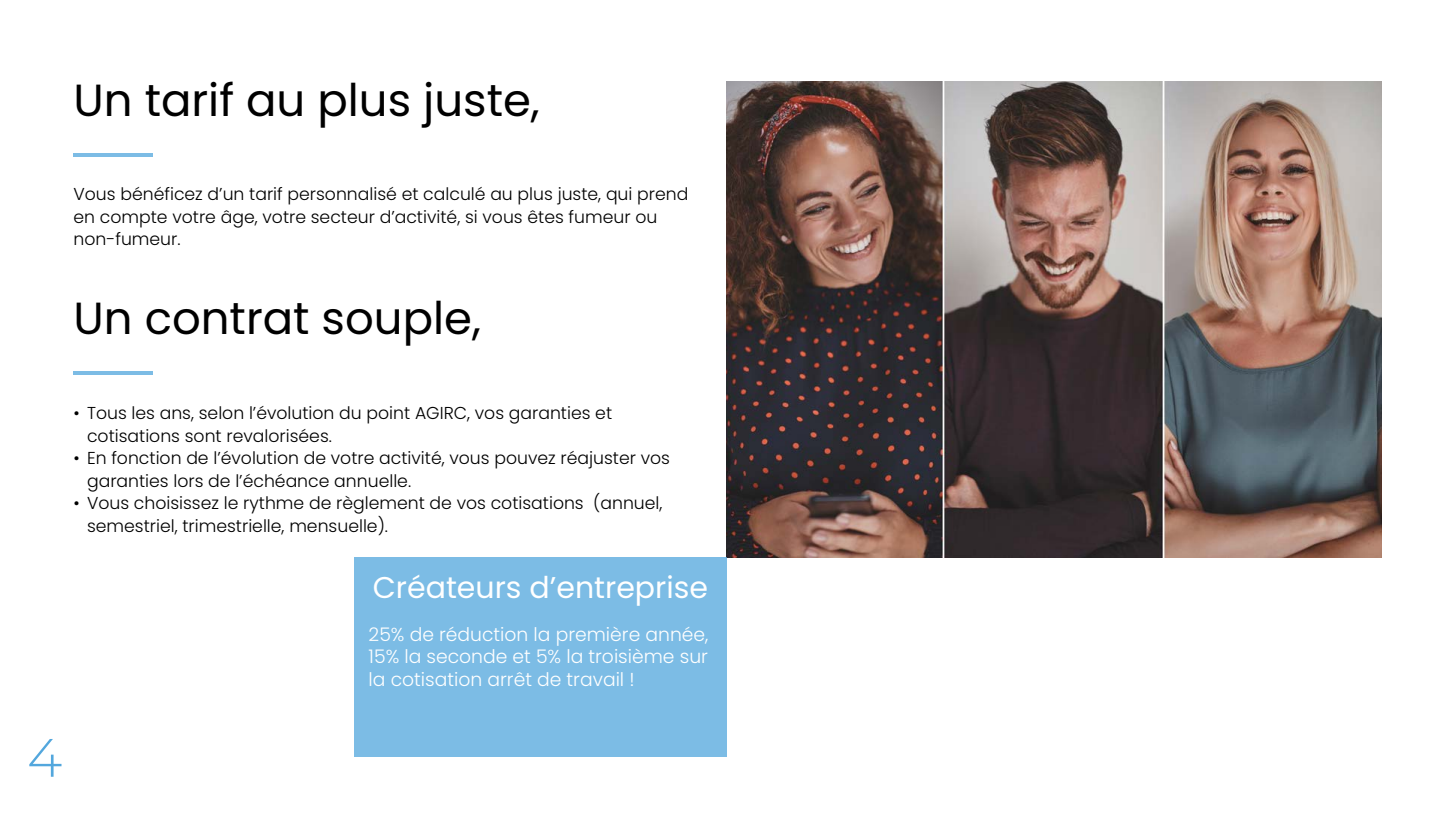
<style>
.page{position:relative;width:1455px;height:825px;background:#fff}
.page>*{position:absolute;margin:0;border:0;box-sizing:border-box;transform-origin:0 0}
.t1{font:300 54px "Montserrat";color:#53a7dd}
.t2{font:45px "Poppins";color:#000}
.t3{font:30px "Poppins";color:#fff}
.t4{font:300 18.75px/22.5px "Poppins";color:#fff;text-align:justify}
.t5{font:300 17.25px/22.5px "Poppins";color:#000}
</style>
<div class="page">
<img style="left:727px;top:82px;width:654px;height:476px">
<div style="left:354px;top:558px;width:373px;height:199px;background:#7cbce5"></div>
<hr style="left:74px;top:153px;width:79px;height:3px;background:#53a7dd">
<hr style="left:74px;top:372px;width:79px;height:3px;background:#53a7dd">
<h2 class="t2" style="left:74px;top:74px;width:468px">Un tarif au plus juste,</h2>
<p class="t5" style="left:74px;top:183px;width:616px">Vous bénéficez d’un tarif personnalisé et calculé au plus juste, qui prend en compte votre âge, votre secteur d’activité, si vous êtes fumeur ou non-fumeur.</p>
<h2 class="t2" style="left:74px;top:293px;width:409px">Un contrat souple,</h2>
<p class="t5" style="left:87px;top:402px;width:527px;text-indent:-14px">• Tous les ans, selon l’évolution du point AGIRC, vos garanties et cotisations sont revalorisées.</p>
<p class="t5" style="left:87px;top:447px;width:585px;text-indent:-14px">• En fonction de l’évolution de votre activité, vous pouvez réajuster vos garanties lors de l’échéance annuelle.</p>
<p class="t5" style="left:87px;top:492px;width:577px;text-indent:-14px">• Vous choisissez le rythme de règlement de vos cotisations (annuel, semestriel, trimestrielle, mensuelle).</p>
<h3 class="t3" style="left:373px;top:571px;width:337px">Créateurs d’entreprise</h3>
<p class="t4" style="left:369px;top:623px;width:341px">25% de réduction la première année, 15% la seconde et 5% la troisième sur la cotisation arrêt de travail !</p>
<h1 class="t1" style="left:27px;top:721px;width:37px">4</h1>
</div>
